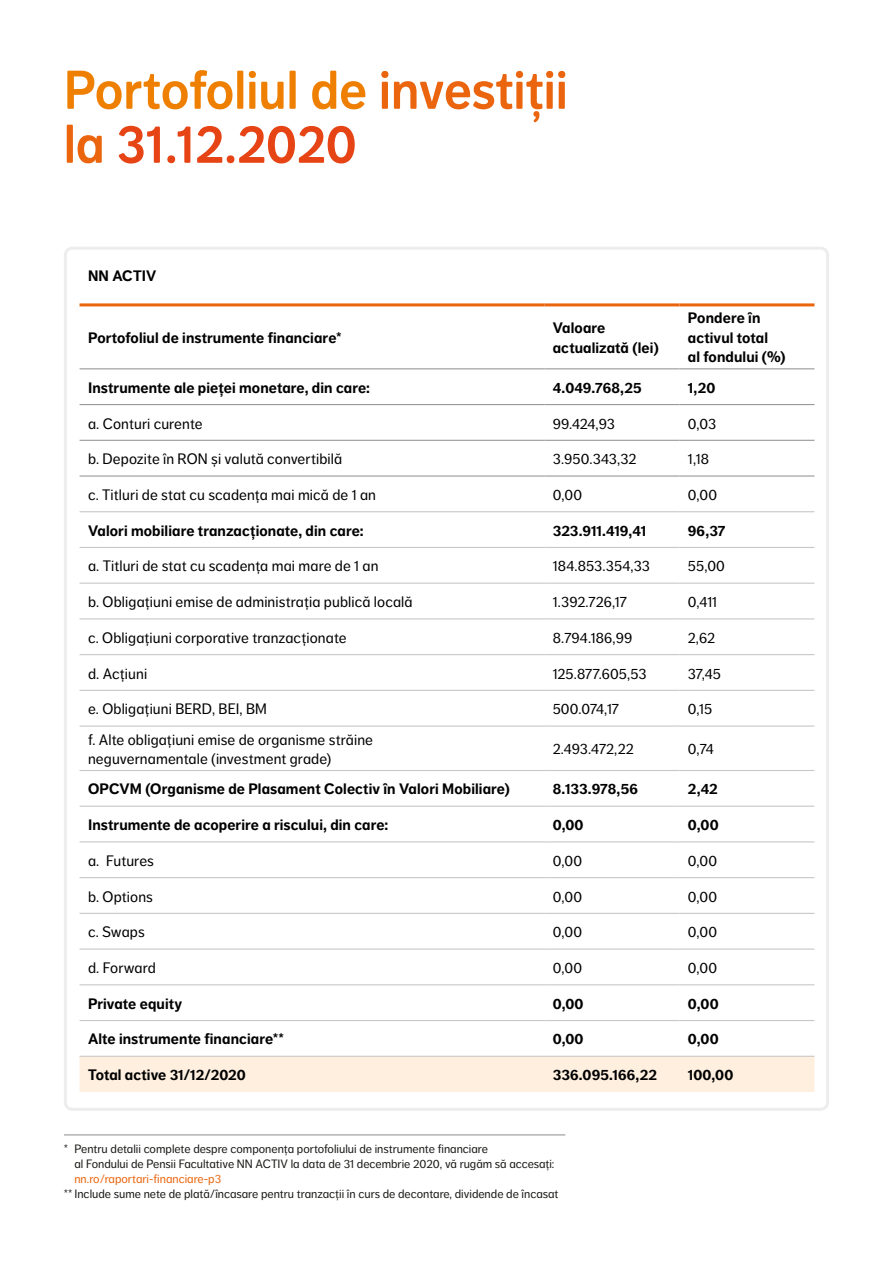
<style>
.page{position:relative;width:893px;height:1263px;background:#fff}
.page>*{position:absolute;margin:0;border:0;box-sizing:border-box;transform-origin:0 0}
.t1{font:54px/54px "NN Dagny Display";color:#ee7f00}
.t2{font:15px/19.5px "NN Dagny Text";letter-spacing:.01em;color:#000}
.t3{font:700 15px/19.5px "NN Dagny Text";letter-spacing:.005em;color:#000}
.t4{font:12px/15px "NN Dagny Text";color:#1a1a18}
.t5{font:12px "NN Dagny Text";color:#ea650d}
.s1{color:#ea650d}
.s2{color:#e64415}
</style>
<div class="page">
<div style="left:80px;top:1057px;width:734px;height:35px;background:#feefdf"></div>
<hr style="left:80px;top:440px;width:464px;height:1px;background:#999">
<hr style="left:544px;top:440px;width:135px;height:1px;background:#999">
<hr style="left:679px;top:440px;width:135px;height:1px;background:#999">
<hr style="left:80px;top:475px;width:464px;height:2px;background:#999">
<hr style="left:544px;top:475px;width:135px;height:2px;background:#999">
<hr style="left:679px;top:475px;width:135px;height:2px;background:#999">
<hr style="left:80px;top:511px;width:464px;height:1px;background:#cac7c7">
<hr style="left:544px;top:511px;width:135px;height:1px;background:#cac7c7">
<hr style="left:679px;top:511px;width:135px;height:1px;background:#cac7c7">
<hr style="left:80px;top:547px;width:464px;height:1px;background:#cac7c7">
<hr style="left:544px;top:547px;width:135px;height:1px;background:#cac7c7">
<hr style="left:679px;top:547px;width:135px;height:1px;background:#cac7c7">
<hr style="left:80px;top:583px;width:464px;height:1px;background:#cac7c7">
<hr style="left:544px;top:583px;width:135px;height:1px;background:#cac7c7">
<hr style="left:679px;top:583px;width:135px;height:1px;background:#cac7c7">
<hr style="left:80px;top:618px;width:464px;height:1px;background:#cac7c7">
<hr style="left:544px;top:618px;width:135px;height:1px;background:#cac7c7">
<hr style="left:679px;top:618px;width:135px;height:1px;background:#cac7c7">
<hr style="left:80px;top:654px;width:464px;height:1px;background:#cac7c7">
<hr style="left:544px;top:654px;width:135px;height:1px;background:#cac7c7">
<hr style="left:679px;top:654px;width:135px;height:1px;background:#cac7c7">
<hr style="left:80px;top:690px;width:464px;height:1px;background:#cac7c7">
<hr style="left:544px;top:690px;width:135px;height:1px;background:#cac7c7">
<hr style="left:679px;top:690px;width:135px;height:1px;background:#cac7c7">
<hr style="left:80px;top:725px;width:464px;height:2px;background:#cac7c7">
<hr style="left:544px;top:725px;width:135px;height:2px;background:#cac7c7">
<hr style="left:679px;top:725px;width:135px;height:2px;background:#cac7c7">
<hr style="left:80px;top:770px;width:464px;height:1px;background:#cac7c7">
<hr style="left:544px;top:770px;width:135px;height:1px;background:#cac7c7">
<hr style="left:679px;top:770px;width:135px;height:1px;background:#cac7c7">
<hr style="left:80px;top:404px;width:464px;height:1px;background:#999">
<hr style="left:544px;top:404px;width:135px;height:1px;background:#999">
<hr style="left:679px;top:404px;width:135px;height:1px;background:#999">
<hr style="left:80px;top:368px;width:464px;height:1px;background:#999">
<hr style="left:544px;top:368px;width:135px;height:1px;background:#999">
<hr style="left:679px;top:368px;width:135px;height:1px;background:#999">
<hr style="left:80px;top:303px;width:464px;height:3px;background:#ea650d">
<hr style="left:544px;top:303px;width:135px;height:3px;background:#ea650d">
<hr style="left:679px;top:303px;width:135px;height:3px;background:#ea650d">
<hr style="left:80px;top:841px;width:464px;height:1px;background:#cac7c7">
<hr style="left:544px;top:841px;width:135px;height:1px;background:#cac7c7">
<hr style="left:679px;top:841px;width:135px;height:1px;background:#cac7c7">
<hr style="left:80px;top:877px;width:464px;height:1px;background:#cac7c7">
<hr style="left:544px;top:877px;width:135px;height:1px;background:#cac7c7">
<hr style="left:679px;top:877px;width:135px;height:1px;background:#cac7c7">
<hr style="left:80px;top:913px;width:464px;height:1px;background:#cac7c7">
<hr style="left:544px;top:913px;width:135px;height:1px;background:#cac7c7">
<hr style="left:679px;top:913px;width:135px;height:1px;background:#cac7c7">
<hr style="left:80px;top:948px;width:464px;height:2px;background:#cac7c7">
<hr style="left:544px;top:948px;width:135px;height:2px;background:#cac7c7">
<hr style="left:679px;top:948px;width:135px;height:2px;background:#cac7c7">
<hr style="left:80px;top:984px;width:464px;height:1px;background:#cac7c7">
<hr style="left:544px;top:984px;width:135px;height:1px;background:#cac7c7">
<hr style="left:679px;top:984px;width:135px;height:1px;background:#cac7c7">
<hr style="left:80px;top:1020px;width:464px;height:1px;background:#cac7c7">
<hr style="left:544px;top:1020px;width:135px;height:1px;background:#cac7c7">
<hr style="left:679px;top:1020px;width:135px;height:1px;background:#cac7c7">
<hr style="left:80px;top:806px;width:464px;height:1px;background:#cac7c7">
<hr style="left:544px;top:806px;width:135px;height:1px;background:#cac7c7">
<hr style="left:679px;top:806px;width:135px;height:1px;background:#cac7c7">
<hr style="left:80px;top:1056px;width:464px;height:1px;background:#cac7c7">
<hr style="left:544px;top:1056px;width:135px;height:1px;background:#cac7c7">
<hr style="left:679px;top:1056px;width:135px;height:1px;background:#cac7c7">
<hr style="left:64px;top:1134px;width:501px;height:1px;background:#999">
<h1 class="t1" style="left:64px;top:63px;width:505px">Portofoliul de <span class="s1">investiții la</span> <span class="s2">31.12.2020</span></h1>
<p class="t3" style="left:88px;top:266px;width:70px">NN ACTIV</p>
<p class="t3" style="left:88px;top:328px;width:255px">Portofoliul de instrumente financiare*</p>
<p class="t3" style="left:553px;top:318px;width:107px">Valoare actualizată (lei)</p>
<p class="t3" style="left:688px;top:309px;width:99px">Pondere în activul total<br>al fondului (%)</p>
<p class="t3" style="left:88px;top:378px;width:283px">Instrumente ale pieței monetare, din care:</p>
<p class="t3" style="left:553px;top:378px;width:90px">4.049.768,25</p>
<p class="t3" style="left:688px;top:378px;width:29px">1,20</p>
<p class="t2" style="left:88px;top:414px;width:116px">a. Conturi curente</p>
<p class="t2" style="left:553px;top:414px;width:64px">99.424,93</p>
<p class="t2" style="left:688px;top:414px;width:30px">0,03</p>
<p class="t2" style="left:88px;top:449px;width:256px">b. Depozite în RON și valută convertibilă</p>
<p class="t2" style="left:553px;top:449px;width:85px">3.950.343,32</p>
<p class="t2" style="left:688px;top:449px;width:23px">1,18</p>
<p class="t2" style="left:88px;top:485px;width:290px">c. Titluri de stat cu scadența mai mică de 1 an</p>
<p class="t2" style="left:553px;top:485px;width:31px">0,00</p>
<p class="t2" style="left:688px;top:485px;width:31px">0,00</p>
<p class="t3" style="left:88px;top:521px;width:277px">Valori mobiliare tranzacționate, din care:</p>
<p class="t3" style="left:553px;top:521px;width:95px">323.911.419,41</p>
<p class="t3" style="left:688px;top:521px;width:39px">96,37</p>
<p class="t2" style="left:88px;top:556px;width:292px">a. Titluri de stat cu scadența mai mare de 1 an</p>
<p class="t2" style="left:553px;top:556px;width:99px">184.853.354,33</p>
<p class="t2" style="left:688px;top:556px;width:39px">55,00</p>
<p class="t2" style="left:88px;top:592px;width:326px">b. Obligațiuni emise de administrația publică locală</p>
<p class="t2" style="left:553px;top:592px;width:76px">1.392.726,17</p>
<p class="t2" style="left:688px;top:592px;width:31px">0,411</p>
<p class="t2" style="left:88px;top:628px;width:260px">c. Obligațiuni corporative tranzacționate</p>
<p class="t2" style="left:553px;top:628px;width:81px">8.794.186,99</p>
<p class="t2" style="left:688px;top:628px;width:29px">2,62</p>
<p class="t2" style="left:88px;top:664px;width:61px">d. Acțiuni</p>
<p class="t2" style="left:553px;top:664px;width:95px">125.877.605,53</p>
<p class="t2" style="left:688px;top:664px;width:35px">37,45</p>
<p class="t2" style="left:88px;top:699px;width:180px">e. Obligațiuni BERD, BEI, BM</p>
<p class="t2" style="left:553px;top:699px;width:68px">500.074,17</p>
<p class="t2" style="left:688px;top:699px;width:26px">0,15</p>
<p class="t2" style="left:88px;top:730px;width:286px">f. Alte obligațiuni emise de organisme străine neguvernamentale (investment grade)</p>
<p class="t2" style="left:553px;top:739px;width:82px">2.493.472,22</p>
<p class="t2" style="left:688px;top:739px;width:27px">0,74</p>
<p class="t3" style="left:88px;top:779px;width:423px">OPCVM (Organisme de Plasament Colectiv în Valori Mobiliare)</p>
<p class="t3" style="left:553px;top:779px;width:87px">8.133.978,56</p>
<p class="t3" style="left:688px;top:779px;width:31px">2,42</p>
<p class="t3" style="left:88px;top:815px;width:302px">Instrumente de acoperire a riscului, din care:</p>
<p class="t3" style="left:553px;top:815px;width:32px">0,00</p>
<p class="t3" style="left:688px;top:815px;width:32px">0,00</p>
<p class="t2" style="left:88px;top:851px;width:67px">a. Futures</p>
<p class="t2" style="left:553px;top:851px;width:31px">0,00</p>
<p class="t2" style="left:688px;top:851px;width:31px">0,00</p>
<p class="t2" style="left:88px;top:887px;width:66px">b. Options</p>
<p class="t2" style="left:553px;top:887px;width:31px">0,00</p>
<p class="t2" style="left:688px;top:887px;width:31px">0,00</p>
<p class="t2" style="left:88px;top:922px;width:58px">c. Swaps</p>
<p class="t2" style="left:553px;top:922px;width:31px">0,00</p>
<p class="t2" style="left:688px;top:922px;width:31px">0,00</p>
<p class="t2" style="left:88px;top:958px;width:69px">d. Forward</p>
<p class="t2" style="left:553px;top:958px;width:31px">0,00</p>
<p class="t2" style="left:688px;top:958px;width:31px">0,00</p>
<p class="t3" style="left:88px;top:994px;width:96px">Private equity</p>
<p class="t3" style="left:553px;top:994px;width:32px">0,00</p>
<p class="t3" style="left:688px;top:994px;width:32px">0,00</p>
<p class="t3" style="left:88px;top:1029px;width:198px">Alte instrumente financiare**</p>
<p class="t3" style="left:553px;top:1029px;width:32px">0,00</p>
<p class="t3" style="left:688px;top:1029px;width:32px">0,00</p>
<p class="t3" style="left:88px;top:1065px;width:159px">Total active 31/12/2020</p>
<p class="t3" style="left:553px;top:1065px;width:106px">336.095.166,22</p>
<p class="t3" style="left:688px;top:1065px;width:47px">100,00</p>
<p class="t4" style="left:74px;top:1141px;width:481px;text-indent:-11px">* Pentru detalii complete despre componența portofoliului de instrumente financiare<br>al Fondului de Pensii Facultative NN ACTIV la data de 31 decembrie 2020, vă rugăm să accesați:</p>
<p class="t5" style="left:74px;top:1172px;width:148px">nn.ro/raportari-financiare-p3</p>
<p class="t4" style="left:64px;top:1186px;width:496px">** Include sume nete de plată/încasare pentru tranzacții în curs de decontare, dividende de încasat</p>
</div>
